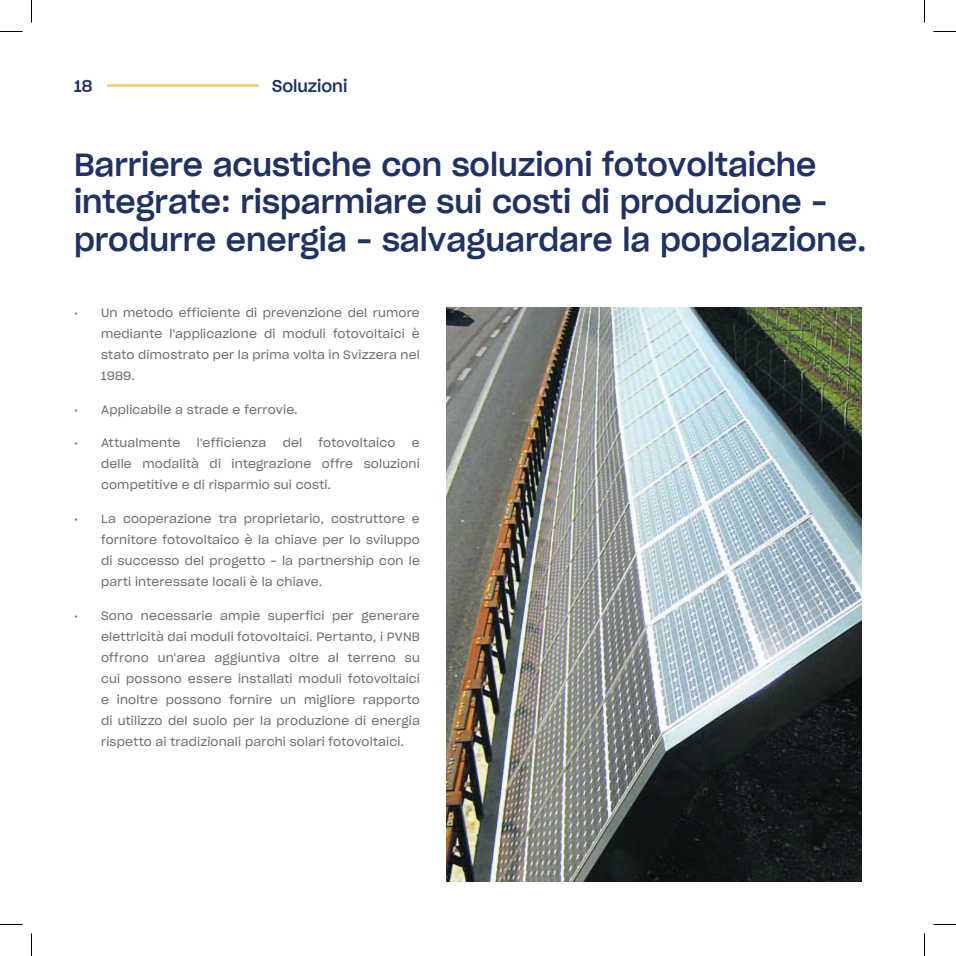
<style>
.page{position:relative;width:956px;height:956px;background:#fff}
.page>*{position:absolute;margin:0;border:0;box-sizing:border-box;transform-origin:0 0}
.t1{font:31.2px/37.5px "Sharp Grotesk Medium 20";color:#1f3165}
.t2{font:16.5px "Sharp Grotesk Medium 20";color:#1f3165}
.t3{font:12px/21px "Sharp Grotesk Book 20";letter-spacing:.015em;color:#6c6d70;text-align:justify}
</style>
<div class="page">
<hr style="left:107px;top:84px;width:152px;height:3px;background:#fdbe5d">
<img style="left:447px;top:308px;width:414px;height:573px">
<svg style="left:0;top:31px;width:22px;height:1px"></svg>
<svg style="left:933px;top:31px;width:23px;height:1px"></svg>
<svg style="left:0;top:924px;width:22px;height:1px"></svg>
<svg style="left:933px;top:924px;width:23px;height:1px"></svg>
<svg style="left:31px;top:0;width:1px;height:23px"></svg>
<svg style="left:31px;top:933px;width:1px;height:23px"></svg>
<svg style="left:924px;top:0;width:1px;height:23px"></svg>
<svg style="left:924px;top:933px;width:1px;height:23px"></svg>
<h2 class="t2" style="left:74px;top:72px;width:20px">18</h2>
<h2 class="t2" style="left:272px;top:72px;width:77px">Soluzioni</h2>
<h1 class="t1" style="left:74px;top:144px;width:794px">Barriere acustiche con soluzioni fotovoltaiche integrate: risparmiare sui costi di produzione – produrre energia – salvaguardare la popolazione.</h1>
<p class="t3" style="left:101px;top:301px;width:320px;text-indent:-27px">• Un metodo efficiente di prevenzione del rumore mediante l'applicazione di moduli fotovoltaici è stato dimostrato per la prima volta in Svizzera nel 1989.</p>
<p class="t3" style="left:74px;top:398px;width:225px">• Applicabile a strade e ferrovie.</p>
<p class="t3" style="left:74px;top:432px;width:108px">• Attualmente</p>
<p class="t3" style="left:197px;top:432px;width:71px">l'efficienza</p>
<p class="t3" style="left:283px;top:432px;width:21px">del</p>
<p class="t3" style="left:319px;top:432px;width:78px">fotovoltaico</p>
<p class="t3" style="left:101px;top:432px;width:320px;text-indent:311px">e delle modalità di integrazione offre soluzioni competitive e di risparmio sui costi.</p>
<p class="t3" style="left:101px;top:507px;width:320px;text-indent:-27px">• La cooperazione tra proprietario, costruttore e fornitore fotovoltaico è la chiave per lo sviluppo di successo del progetto – la partnership con le parti interessate locali è la chiave.</p>
<p class="t3" style="left:101px;top:604px;width:320px;text-indent:-27px">• Sono necessarie ampie superfici per generare elettricità dai moduli fotovoltaici. Pertanto, i PVNB offrono un'area aggiuntiva oltre al terreno su cui possono essere installati moduli fotovoltaici e inoltre possono fornire un migliore rapporto di utilizzo del suolo per la produzione di energia rispetto ai tradizionali parchi solari fotovoltaici.</p>
</div>
